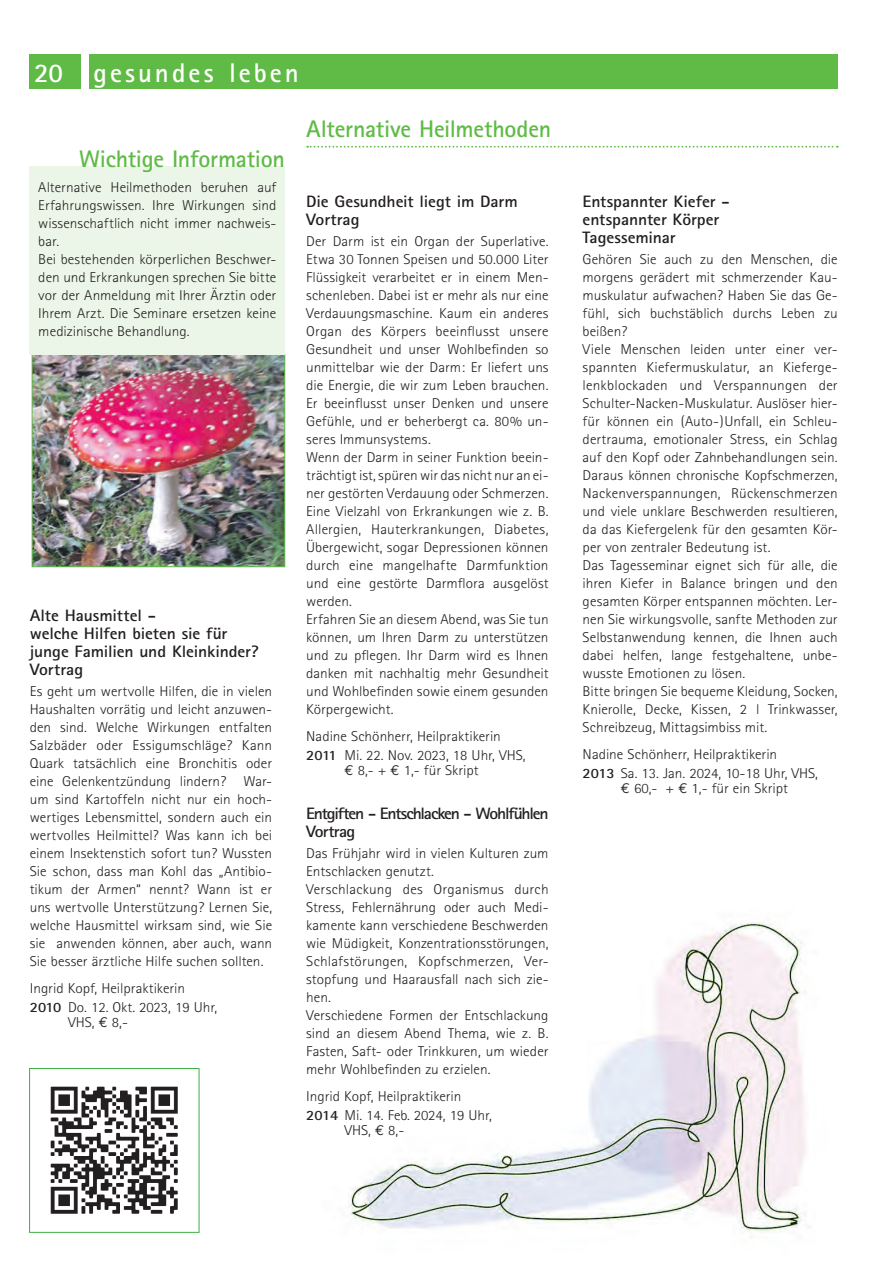
<style>
.page{position:relative;width:893px;height:1263px;background:#fff}
.page>*{position:absolute;margin:0;border:0;box-sizing:border-box;transform-origin:0 0}
.t1{font:700 27px "Rotis Sans Serif";letter-spacing:.11em;color:#fff}
.t2{font:700 24px "Rotis Sans Serif";letter-spacing:-.01em;color:#60bb46}
.t3{font:700 16.5px/18px "Rotis Sans Serif";letter-spacing:-.01em;color:#231f20;scale:1.07 1}
.t4{font:700 16.5px/18px "Rotis Sans Serif";letter-spacing:-.065em;color:#231f20;scale:1.07 1}
.t5{font:300 14.25px/18px "Rotis Sans Serif";color:#231f20;scale:1.07 1}
.s1{font-weight:700}
</style>
<div class="page">
<div style="left:89px;top:55px;width:749px;height:34px;background:#60bb46"></div>
<div style="left:30px;top:55px;width:51px;height:34px;background:#60bb46"></div>
<img style="left:344px;top:921px;width:466px;height:316px">
<img style="left:34px;top:356px;width:249px;height:209px">
<div style="left:32px;top:354px;width:253px;height:213px;border:1px solid #60bb46"></div>
<div style="left:30px;top:166px;width:255px;height:188px;background:#ecf6e8"></div>
<svg style="left:307px;top:146px;width:531px;height:2px"></svg>
<img style="left:50px;top:1086px;width:128px;height:128px">
<div style="left:29px;top:1068px;width:170px;height:164px;border:1px solid #40ae49"></div>
<svg style="left:375px;top:1125px;width:8px;height:10px"></svg>
<h1 class="t1" style="left:34px;top:56px;width:266px">20 gesundes leben</h1>
<h2 class="t2" style="left:79px;top:144px;width:207px">Wichtige Information</h2>
<p class="t5" style="left:38px;top:178px;width:224px">Alternative Heilmethoden beruhen auf Erfahrungswissen. Ihre Wirkungen sind wissenschaftlich nicht immer nachweis&shy;bar.<br>Bei bestehenden körperlichen Beschwer&shy;den und Erkrankungen sprechen Sie bitte vor der Anmeldung mit Ihrer Ärztin oder Ihrem Arzt. Die Seminare ersetzen keine medizinische Behandlung.</p>
<p class="t3" style="left:30px;top:606px;width:215px">Alte Hausmittel -<br>welche Hilfen bieten sie für junge Familien und Kleinkinder?<br>Vortrag</p>
<p class="t5" style="left:30px;top:682px;width:228px;text-align:justify">Es geht um wertvolle Hilfen, die in vielen Haushalten vorrätig und leicht anzuwen&shy;den sind. Welche Wirkungen entfalten Salzbäder oder Essigumschläge? Kann Quark tatsächlich eine Bronchitis oder eine Gelenkentzündung lindern? War&shy;um sind Kartoffeln nicht nur ein hoch&shy;wertiges Lebensmittel, sondern auch ein wertvolles Heilmittel? Was kann ich bei einem Insektenstich sofort tun? Wussten Sie schon, dass man Kohl das „Antibio&shy;tikum der Armen“ nennt? Wann ist er uns wertvolle Unterstützung? Lernen Sie, welche Hausmittel wirksam sind, wie Sie sie anwenden können, aber auch, wann Sie besser ärztliche Hilfe suchen sollten.</p>
<p class="t5" style="left:30px;top:978px;width:177px;line-height:19.2px">Ingrid Kopf, Heilpraktikerin<br><span class="s1">2010</span> Do. 12. Okt. 2023, 19 Uhr,</p>
<p class="t5" style="left:68px;top:1013px;width:57px">VHS, 8,-</p>
<h2 class="t2" style="left:306px;top:114px;width:247px">Alternative Heilmethoden</h2>
<p class="t3" style="left:306px;top:192px;width:199px">Die Gesundheit liegt im Darm<br>Vortrag</p>
<p class="t5" style="left:306px;top:232px;width:228px">Der Darm ist ein Organ der Superlative.<br>Etwa 30 Tonnen Speisen und 50.000 Liter Flüssigkeit verarbeitet er in einem Men&shy;schenleben. Dabei ist er mehr als nur eine Verdauungsmaschine. Kaum ein anderes Organ des Körpers beeinflusst unsere Gesundheit und unser Wohlbefinden so unmittelbar wie der Darm: Er liefert uns die Energie, die wir zum Leben brauchen.<br>Er beeinflusst unser Denken und unsere Gefühle, und er beherbergt ca. 80% un&shy;seres Immunsystems.<br>Wenn der Darm in seiner Funktion beein&shy;trächtigt ist, spüren wir das nicht nur an ei&shy;ner gestörten Verdauung oder Schmerzen.<br>Eine Vielzahl von Erkrankungen wie z. B.<br>Allergien, Hauterkrankungen, Diabetes, Übergewicht, sogar Depressionen können durch eine mangelhafte Darmfunktion und eine gestörte Darmflora ausgelöst werden.<br>Erfahren Sie an diesem Abend, was Sie tun können, um Ihren Darm zu unterstützen und zu pflegen. Ihr Darm wird es Ihnen danken mit nachhaltig mehr Gesundheit und Wohlbefinden sowie einem gesunden Körpergewicht.</p>
<p class="t5" style="left:306px;top:726px;width:207px;line-height:19.2px">Nadine Schönherr, Heilpraktikerin<br><span class="s1">2011</span> Mi. 22. Nov. 2023, 18 Uhr, VHS,</p>
<p class="t5" style="left:358px;top:761px;width:115px">8,- + 1,- für Skript</p>
<p class="t4" style="left:306px;top:804px;width:228px">Entgiften - Entschlacken - Wohlfühlen<br>Vortrag</p>
<p class="t5" style="left:306px;top:844px;width:228px">Das Frühjahr wird in vielen Kulturen zum Entschlacken genutzt.<br>Verschlackung des Organismus durch Stress, Fehlernährung oder auch Medi&shy;kamente kann verschiedene Beschwerden wie Müdigkeit, Konzentrationsstörungen, Schlafstörungen, Kopfschmerzen, Ver&shy;stopfung und Haarausfall nach sich zie&shy;hen.<br>Verschiedene Formen der Entschlackung sind an diesem Abend Thema, wie z. B.<br>Fasten, Saft- oder Trinkkuren, um wieder mehr Wohlbefinden zu erzielen.</p>
<p class="t5" style="left:306px;top:1086px;width:175px;line-height:19.2px">Ingrid Kopf, Heilpraktikerin<br><span class="s1">2014</span> Mi. 14. Feb. 2024, 19 Uhr,</p>
<p class="t5" style="left:344px;top:1121px;width:57px">VHS, 8,-</p>
<p class="t3" style="left:583px;top:192px;width:139px">Entspannter Kiefer - entspannter Körper<br>Tagesseminar</p>
<p class="t5" style="left:583px;top:250px;width:240px">Gehören Sie auch zu den Menschen, die morgens gerädert mit schmerzender Kau&shy;muskulatur aufwachen? Haben Sie das Ge&shy;fühl, sich buchstäblich durchs Leben zu beißen?<br>Viele Menschen leiden unter einer ver&shy;spannten Kiefermuskulatur, an Kieferge&shy;lenkblockaden und Verspannungen der Schulter-Nacken-Muskulatur. Auslöser hier&shy;für können ein (Auto-)Unfall, ein Schleu&shy;dertrauma, emotionaler Stress, ein Schlag auf den Kopf oder Zahnbehandlungen sein.<br>Daraus können chronische Kopfschmerzen, Nackenverspannungen, Rückenschmerzen und viele unklare Beschwerden resultieren, da das Kiefergelenk für den gesamten Kör&shy;per von zentraler Bedeutung ist.<br>Das Tagesseminar eignet sich für alle, die ihren Kiefer in Balance bringen und den gesamten Körper entspannen möchten. Ler&shy;nen Sie wirkungsvolle, sanfte Methoden zur Selbstanwendung kennen, die Ihnen auch dabei helfen, lange festgehaltene, unbe&shy;wusste Emotionen zu lösen.<br>Bitte bringen Sie bequeme Kleidung, Socken, Knierolle, Decke, Kissen, 2 l Trinkwasser, Schreibzeug, Mittagsimbiss mit.</p>
<p class="t5" style="left:583px;top:744px;width:222px;line-height:19.2px">Nadine Schönherr, Heilpraktikerin<br><span class="s1">2013</span> Sa. 13. Jan. 2024, 10-18 Uhr, VHS,</p>
<p class="t5" style="left:634px;top:779px;width:145px">60,- + 1,- für ein Skript</p>
</div>
